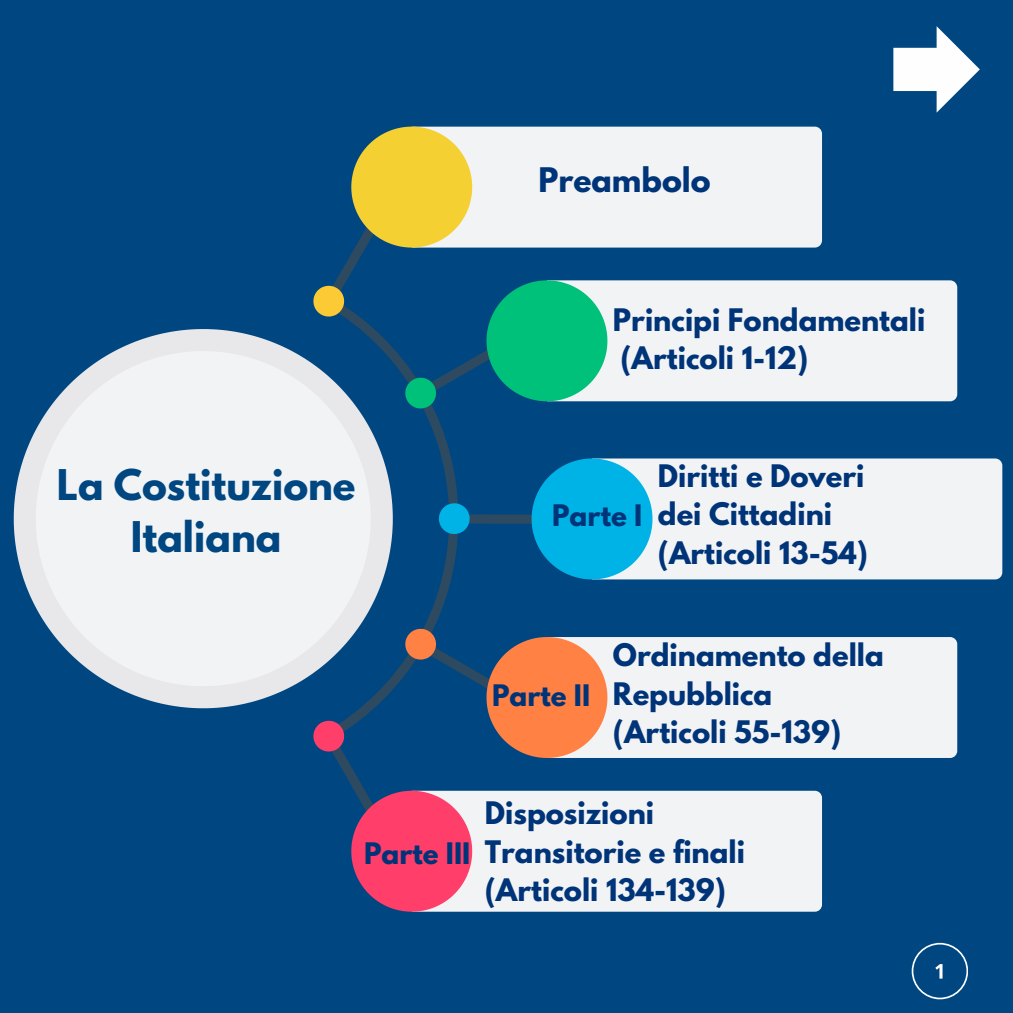
<style>
.page{position:relative;width:1013px;height:1013px;background:#fff}
.page>*{position:absolute;margin:0;border:0;box-sizing:border-box;transform-origin:0 0}
.t1{font:700 37.5px/51.5px "League Spartan";color:#004781;text-align:center}
.t2{font:700 30px "League Spartan";color:#003478}
.t3{font:700 27.5px/38.5px "League Spartan";color:#003478}
.t4{font:700 26.25px "League Spartan";color:#003478}
</style>
<div class="page">
<div style="left:0;top:0;width:1012px;height:1012px;background:#004781"></div>
<div style="left:472px;top:127px;width:350px;height:120px;background:#f2f3f5"></div>
<svg style="left:325px;top:212px;width:229px;height:578px"></svg>
<svg style="left:14px;top:329px;width:379px;height:379px"></svg>
<svg style="left:36px;top:351px;width:335px;height:335px;background:#dbe2e9"></svg>
<svg style="left:313px;top:720px;width:31px;height:31px"></svg>
<svg style="left:405px;top:628px;width:31px;height:31px"></svg>
<svg style="left:438px;top:503px;width:32px;height:31px"></svg>
<svg style="left:405px;top:377px;width:31px;height:31px"></svg>
<svg style="left:313px;top:285px;width:31px;height:31px"></svg>
<svg style="left:351px;top:127px;width:121px;height:120px;background:#dbc44e"></svg>
<div style="left:607px;top:280px;width:350px;height:121px;background:#f2f3f5"></div>
<svg style="left:486px;top:280px;width:121px;height:121px;background:#19b887"></svg>
<div style="left:472px;top:790px;width:350px;height:121px;background:#f2f3f5"></div>
<svg style="left:351px;top:790px;width:121px;height:121px;background:#e15179"></svg>
<div style="left:607px;top:637px;width:350px;height:121px;background:#f2f3f5"></div>
<svg style="left:486px;top:637px;width:121px;height:121px;background:#e1865d"></svg>
<div style="left:652px;top:458px;width:350px;height:121px;background:#f2f3f5"></div>
<svg style="left:531px;top:458px;width:121px;height:121px;background:#18addb"></svg>
<svg style="left:893px;top:26px;width:86px;height:87px"></svg>
<svg style="left:911px;top:942px;width:57px;height:57px"></svg>
<p class="t2" style="left:538px;top:165px;width:174px">Preambolo</p>
<p class="t3" style="left:613px;top:304px;width:314px">Principi Fondamentali (Articoli 1-12)</p>
<h1 class="t1" style="left:57px;top:464px;width:300px">La Costituzione<br>Italiana</h1>
<p class="t4" style="left:552px;top:502px;width:91px">Parte I</p>
<p class="t3" style="left:658px;top:460px;width:211px">Diritti e Doveri dei Cittadini (Articoli 13-54)</p>
<p class="t4" style="left:492px;top:682px;width:100px">Parte II</p>
<p class="t3" style="left:613px;top:639px;width:272px">Ordinamento della<br>Repubblica (Articoli 55-139)</p>
<p class="t4" style="left:364px;top:840px;width:108px">Parte III</p>
<p class="t3" style="left:485px;top:797px;width:262px">Disposizioni<br>Transitorie e finali (Articoli 134-139)</p>
</div>
